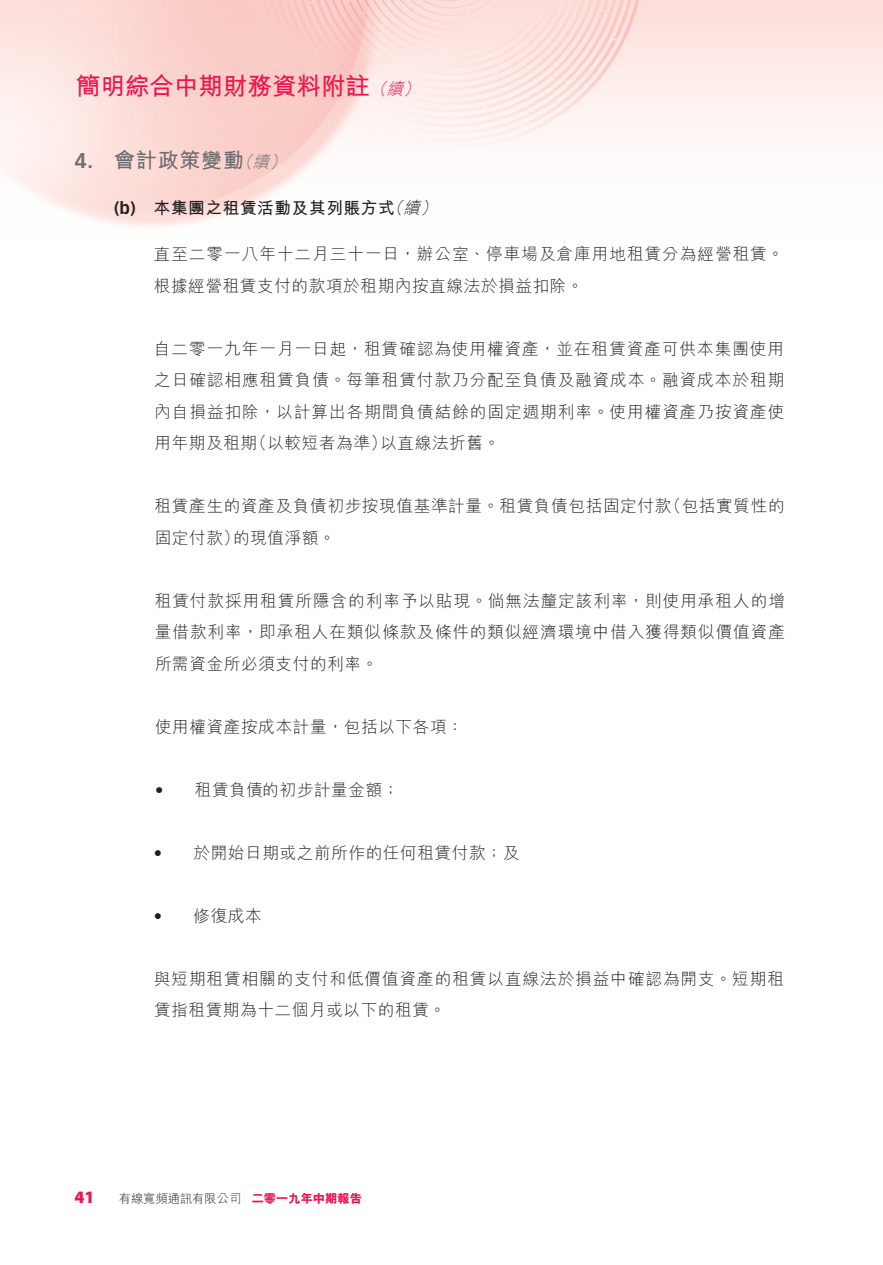
<style>
.page{position:relative;width:883px;height:1265px;background:#fff}
.page>*{position:absolute;margin:0;border:0;box-sizing:border-box;transform-origin:0 0}
.t1{font:700 24.5px "M Hei HK";color:#ed154e}
.t2{font:700 21px "M Hei HK";letter-spacing:.04em;color:#6c6d70}
.t3{font:700 21px "Vectora LT Std";color:#6c6d70}
.t4{font:900 17.5px "Myriad Pro";color:#ed154e}
.t5{font:300 16.62px/31.5px "M Hei HK";letter-spacing:.055em;color:#231f20}
.t6{font:300 16.62px "M Hei HK";letter-spacing:.035em;color:#231f20}
.t7{font:700 16.62px "M Hei HK";letter-spacing:.04em;color:#231f20}
.t8{font:italic 300 16.62px "M Hei HK";color:#ed154e}
.t9{font:italic 300 16.62px "M Hei HK";color:#6c6d70}
.t10{font:italic 300 16.62px "M Hei HK";color:#231f20}
.t11{font:700 16.62px "Vectora LT Std";color:#231f20}
.t12{font:300 16.62px "Vectora LT Std";color:#231f20}
.t13{font:300 12.25px "M Hei HK";color:#231f20}
.t14{font:800 12.25px "M Hei HK";color:#ed154e}
</style>
<div class="page">
<img style="left:0;top:0;width:883px;height:227px">
<h1 class="t1" style="left:76px;top:68px;width:296px">簡明綜合中期財務資料附註</h1>
<p class="t8" style="left:387px;top:80px;width:22px">續</p>
<p class="t8" style="left:370px;top:80px;width:22px">（</p>
<p class="t8" style="left:403px;top:80px;width:22px">(</p>
<p class="t3" style="left:74px;top:147px;width:21px">4.</p>
<p class="t2" style="left:114px;top:145px;width:131px">會計政策變動</p>
<p class="t9" style="left:253px;top:153px;width:22px">續</p>
<p class="t9" style="left:236px;top:153px;width:22px">（</p>
<p class="t9" style="left:270px;top:153px;width:22px">(</p>
<p class="t11" style="left:114px;top:198px;width:23px">b( )</p>
<p class="t10" style="left:404px;top:199px;width:22px">續</p>
<p class="t10" style="left:387px;top:199px;width:22px">（</p>
<p class="t10" style="left:420px;top:199px;width:22px">(</p>
<p class="t7" style="left:154px;top:196px;width:242px">本集團之租賃活動及其列賬方式</p>
<p class="t5" style="left:154px;top:238px;width:632px">直至二零一八年十二月三十一日，辦公室、停車場及倉庫用地租賃分為經營租賃。根據經營租賃支付的款項於租期內按直線法於損益扣除。</p>
<p class="t5" style="left:154px;top:333px;width:632px">自二零一九年一月一日起，租賃確認為使用權資產，並在租賃資產可供本集團使用</p>
<p class="t5" style="left:154px;top:364px;width:632px">之日確認相應租賃負債。每筆租賃付款乃分配至負債及融資成本。融資成本於租期</p>
<p class="t5" style="left:154px;top:396px;width:632px">內自損益扣除，以計算出各期間負債結餘的固定週期利率。使用權資產乃按資產使</p>
<p class="t5" style="left:380px;top:427px;width:121px">以直線法折舊。</p>
<p class="t5" style="left:251px;top:427px;width:138px">（以較短者為準）</p>
<p class="t5" style="left:154px;top:427px;width:104px">用年期及租期</p>
<p class="t5" style="left:233px;top:490px;width:440px;text-indent:-79px">租賃產生的資產及負債初步按現值基準計量。租賃負債包括固定付款的現值淨額。</p>
<p class="t5" style="left:665px;top:490px;width:121px">（包括實質性的</p>
<p class="t5" style="left:155px;top:522px;width:87px">固定付款）</p>
<p class="t5" style="left:155px;top:585px;width:632px;text-align:justify">租賃付款採用租賃所隱含的利率予以貼現。倘無法釐定該利率，則使用承租人的增量借款利率，即承租人在類似條款及條件的類似經濟環境中借入獲得類似價值資產所需資金所必須支付的利率。</p>
<p class="t6" style="left:155px;top:718px;width:310px">使用權資產按成本計量，包括以下各項：</p>
<p class="t12" style="left:155px;top:780px;width:10px">•</p>
<p class="t6" style="left:195px;top:781px;width:206px">租賃負債的初步計量金額;</p>
<p class="t12" style="left:154px;top:843px;width:10px">•</p>
<p class="t6" style="left:193px;top:844px;width:327px">於開始日期或之前所作的任何租賃付款；及</p>
<p class="t12" style="left:154px;top:906px;width:10px">•</p>
<p class="t5" style="left:194px;top:900px;width:70px">修復成本</p>
<p class="t5" style="left:154px;top:963px;width:632px">與短期租賃相關的支付和低價值資產的租賃以直線法於損益中確認為開支。短期租賃指租賃期為十二個月或以下的租賃。</p>
<p class="t4" style="left:74px;top:1186px;width:22px">41</p>
<p class="t13" style="left:119px;top:1192px;width:124px">有線寬頻通訊有限公司</p>
<p class="t14" style="left:252px;top:1192px;width:112px">二零一九年中期報告</p>
</div>
